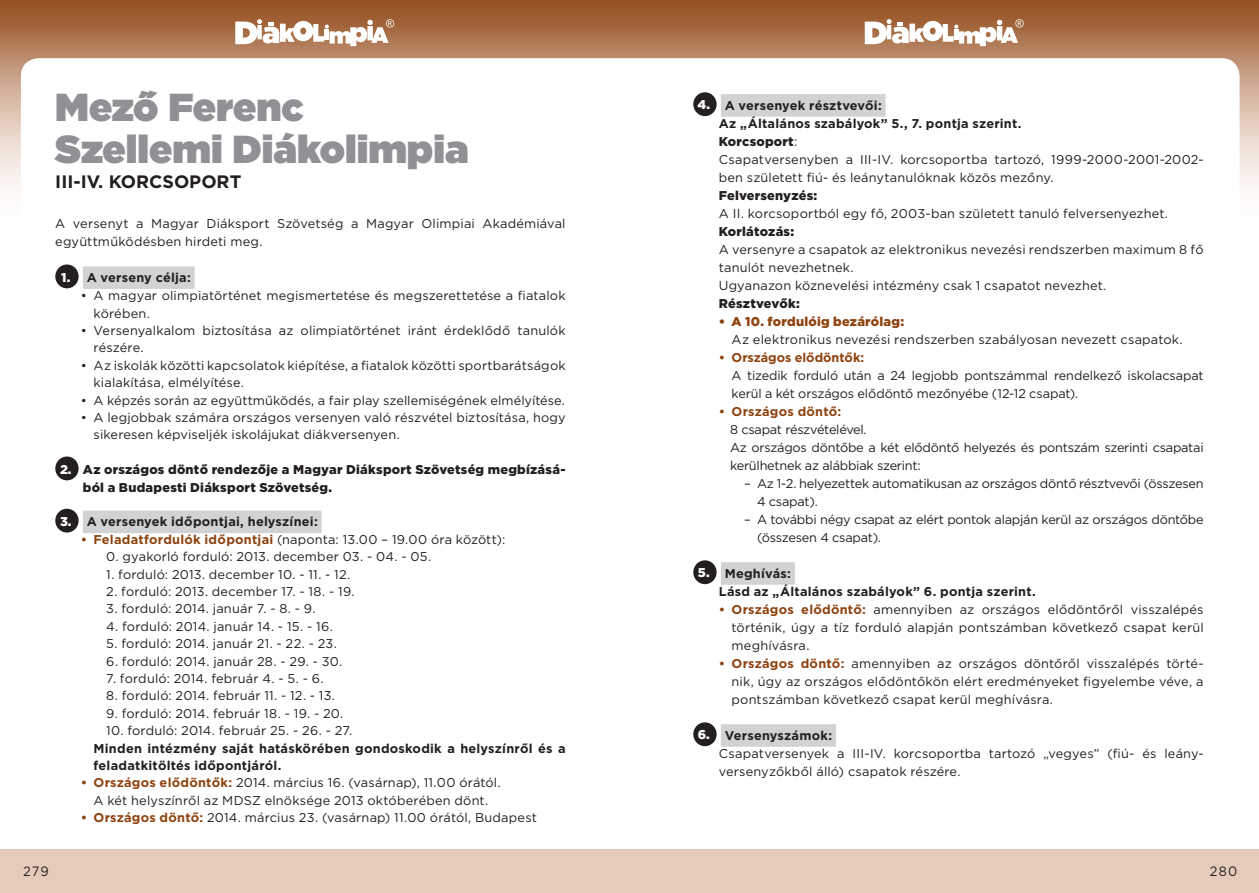
<style>
.page{position:relative;width:1259px;height:893px;background:#fff}
.page>*{position:absolute;margin:0;border:0;box-sizing:border-box;transform-origin:0 0}
.t1{font:900 39px/42.3px "Gotham";color:#8f9194}
.t2{font:700 18px "Gotham";color:#231f20}
.t3{font:13.5px "Gotham";letter-spacing:.095em;color:#231f20;scale:.95 1}
.t4{font:12.75px/18px "Gotham";letter-spacing:.01em;color:#231f20}
.t5{font:12.75px/18px "Gotham";letter-spacing:-.02em;color:#231f20}
.t6{font:700 12.75px/17.4px "Gotham";letter-spacing:.02em;color:#231f20}
.t7{font:900 12.75px/17.4px "Gotham";letter-spacing:.02em;color:#231f20}
.s1{font-weight:900;color:#fff}
.s2{color:#fff}
.s3{font-weight:700;color:#8e430f}
.s4{font-weight:400}
.s5{font-weight:700}
.s6{font-weight:900}
.s7{font-weight:900;color:#8e430f}
</style>
<div class="page">
<svg style="left:0;top:0;width:1259px;height:191px"></svg>
<div style="left:0;top:849px;width:1259px;height:44px;background:#e5ccba"></div>
<svg style="left:235px;top:19px;width:159px;height:27px"></svg>
<svg style="left:864px;top:19px;width:159px;height:27px"></svg>
<div style="left:83px;top:266px;width:112px;height:23px;background:#d1d2d4"></div>
<div style="left:83px;top:511px;width:239px;height:22px;background:#d1d2d4"></div>
<div style="left:55px;top:264px;width:24px;height:24px;background:#231f20;border-radius:50%"></div>
<div style="left:55px;top:456px;width:24px;height:24px;background:#231f20;border-radius:50%"></div>
<div style="left:55px;top:509px;width:24px;height:24px;background:#231f20;border-radius:50%"></div>
<div style="left:721px;top:94px;width:164px;height:23px;background:#d1d2d4"></div>
<div style="left:721px;top:562px;width:74px;height:23px;background:#d1d2d4"></div>
<div style="left:721px;top:724px;width:115px;height:23px;background:#d1d2d4"></div>
<div style="left:693px;top:92px;width:23px;height:24px;background:#231f20;border-radius:50%"></div>
<div style="left:693px;top:560px;width:23px;height:24px;background:#231f20;border-radius:50%"></div>
<div style="left:693px;top:722px;width:23px;height:24px;background:#231f20;border-radius:50%"></div>
<p class="t1" style="left:55px;top:85px;width:415px">Mező Ferenc<br>Szellemi Diákolimpia</p>
<p class="t2" style="left:55px;top:170px;width:187px">III-IV. KORCSOPORT</p>
<p class="t4" style="left:55px;top:214px;width:512px">A versenyt a Magyar Diáksport Szövetség a Magyar Olimpiai Akadémiával együttműködésben hirdeti meg.</p>
<p class="t6" style="left:61px;top:269px;width:131px"><span class="s1">1.</span> A verseny célja:</p>
<p class="t4" style="left:94px;top:287px;width:473px;line-height:17.4px;text-indent:-13px">• A magyar olimpiatörténet megismertetése és megszerettetése a fiatalok körében.</p>
<p class="t4" style="left:94px;top:321px;width:473px;line-height:17.4px;text-indent:-13px">• Versenyalkalom biztosítása az olimpiatörténet iránt érdeklődő tanulók részére.</p>
<p class="t4" style="left:94px;top:356px;width:473px;line-height:17.4px;text-indent:-13px">• Az iskolák közötti kapcsolatok kiépítése, a fiatalok közötti sportbarátságok kialakítása, elmélyítése.</p>
<p class="t4" style="left:81px;top:391px;width:486px">• A képzés során az együttműködés, a fair play szellemiségének elmélyítése.</p>
<p class="t4" style="left:94px;top:408px;width:473px;line-height:17.4px;text-indent:-13px">• A legjobbak számára országos versenyen való részvétel biztosítása, hogy sikeresen képviseljék iskolájukat diákversenyen.</p>
<p class="t7" style="left:83px;top:461px;width:484px;text-indent:-23px"><span class="s2">2.</span> Az országos döntő rendezője a Magyar Diáksport Szövetség megbízásá&shy;ból a Budapesti Diáksport Szövetség.</p>
<p class="t6" style="left:60px;top:513px;width:259px"><span class="s1">3.</span> A versenyek időpontjai, helyszínei:</p>
<p class="t4" style="left:81px;top:530px;width:426px"><span class="s3">• Feladatfordulók időpontjai</span> (naponta: 13.00 – 19.00 óra között):</p>
<p class="t4" style="left:106px;top:547px;width:326px">0. gyakorló forduló: 2013. december 03. - 04. - 05.</p>
<p class="t4" style="left:106px;top:565px;width:245px">1. forduló: 2013. december 10. - 11. - 12.</p>
<p class="t4" style="left:106px;top:582px;width:250px">2. forduló: 2013. december 17. - 18. - 19.</p>
<p class="t4" style="left:106px;top:600px;width:211px">3. forduló: 2014. január 7. - 8. - 9.</p>
<p class="t4" style="left:106px;top:617px;width:228px">4. forduló: 2014. január 14. - 15. - 16.</p>
<p class="t4" style="left:106px;top:634px;width:232px">5. forduló: 2014. január 21. - 22. - 23.</p>
<p class="t4" style="left:106px;top:652px;width:237px">6. forduló: 2014. január 28. - 29. - 30.</p>
<p class="t4" style="left:106px;top:669px;width:219px">7. forduló: 2014. február 4. - 5. - 6.</p>
<p class="t4" style="left:106px;top:687px;width:230px">8. forduló: 2014. február 11. - 12. - 13.</p>
<p class="t4" style="left:106px;top:704px;width:238px">9. forduló: 2014. február 18. - 19. - 20.</p>
<p class="t6" style="left:94px;top:722px;width:473px;text-indent:13px"><span class="s4">10. forduló: 2014. február 25. - 26. - 27.<br></span>Minden intézmény saját hatáskörében gondoskodik a helyszínről és a feladatkitöltés időpontjáról.</p>
<p class="t4" style="left:81px;top:774px;width:421px;line-height:17.4px;text-align:center"><span class="s3">• Országos elődöntők:</span> 2014. március 16. (vasárnap), 11.00 órától.<br>A két helyszínről az MDSZ elnöksége 2013 októberében dönt.</p>
<p class="t4" style="left:81px;top:808px;width:458px"><span class="s3">• Országos döntő:</span> 2014. március 23. (vasárnap) 11.00 órától, Budapest</p>
<p class="t4" style="left:719px;top:96px;width:486px;text-indent:-21px"><span class="s1">4.</span> <span class="s5">A versenyek résztvevői:<br>Az „Általános szabályok” 5., 7. pontja szerint.<br></span><span class="s6">Korcsoport</span>:<br>Csapatversenyben a III-IV. korcsoportba tartozó, 1999-2000-2001-2002- ben született fiú- és leánytanulóknak közös mezőny.<br><span class="s6">Felversenyzés:<br></span>A II. korcsoportból egy fő, 2003-ban született tanuló felversenyezhet.<br><span class="s6">Korlátozás:<br></span>A versenyre a csapatok az elektronikus nevezési rendszerben maximum 8 fő tanulót nevezhetnek.<br>Ugyanazon köznevelési intézmény csak 1 csapatot nevezhet.<br><span class="s6">Résztvevők:</span></p>
<p class="t4" style="left:731px;top:312px;width:452px;text-indent:-13px"><span class="s7">• A 10. fordulóig bezárólag:<br></span>Az elektronikus nevezési rendszerben szabályosan nevezett csapatok.</p>
<p class="t4" style="left:731px;top:348px;width:473px;text-indent:-13px"><span class="s3">• Országos elődöntők:<br></span>A tizedik forduló után a 24 legjobb pontszámmal rendelkező iskolacsapat kerül a két országos elődöntő mezőnyébe (12-12 csapat).</p>
<p class="t5" style="left:730px;top:402px;width:475px;text-indent:-11px"><span class="s3">• Országos döntő:<br></span>8 csapat részvételével.<br>Az országos döntőbe a két elődöntő helyezés és pontszám szerinti csapatai kerülhetnek az alábbiak szerint:</p>
<p class="t5" style="left:757px;top:474px;width:448px;text-indent:-13px">– Az 1-2. helyezettek automatikusan az országos döntő résztvevői (összesen<br>4 csapat).</p>
<p class="t5" style="left:757px;top:510px;width:448px;text-indent:-13px">– A további négy csapat az elért pontok alapján kerül az országos döntőbe (összesen 4 csapat).</p>
<p class="t6" style="left:719px;top:564px;width:318px;line-height:18px;text-indent:-21px"><span class="s1">5.</span> Meghívás:<br>Lásd az „Általános szabályok” 6. pontja szerint.</p>
<p class="t4" style="left:731px;top:600px;width:473px;text-align:justify;text-indent:-13px"><span class="s3">• Országos elődöntő:</span> amennyiben az országos elődöntőről visszalépés történik, úgy a tíz forduló alapján pontszámban következő csapat kerül meghívásra.</p>
<p class="t4" style="left:731px;top:654px;width:473px;text-align:justify;text-indent:-13px"><span class="s3">• Országos döntő:</span> amennyiben az országos döntőről visszalépés törté&shy;nik, úgy az országos elődöntőkön elért eredményeket figyelembe véve, a pontszámban következő csapat kerül meghívásra.</p>
<p class="t4" style="left:719px;top:726px;width:486px;text-indent:-21px"><span class="s1">6.</span> <span class="s5">Versenyszámok:<br></span>Csapatversenyek a III-IV. korcsoportba tartozó „vegyes” (fiú- és leány&shy;versenyzőkből álló) csapatok részére.</p>
<p class="t3" style="left:23px;top:863px;width:29px">279</p>
<p class="t3" style="left:1209px;top:863px;width:30px">280</p>
</div>
